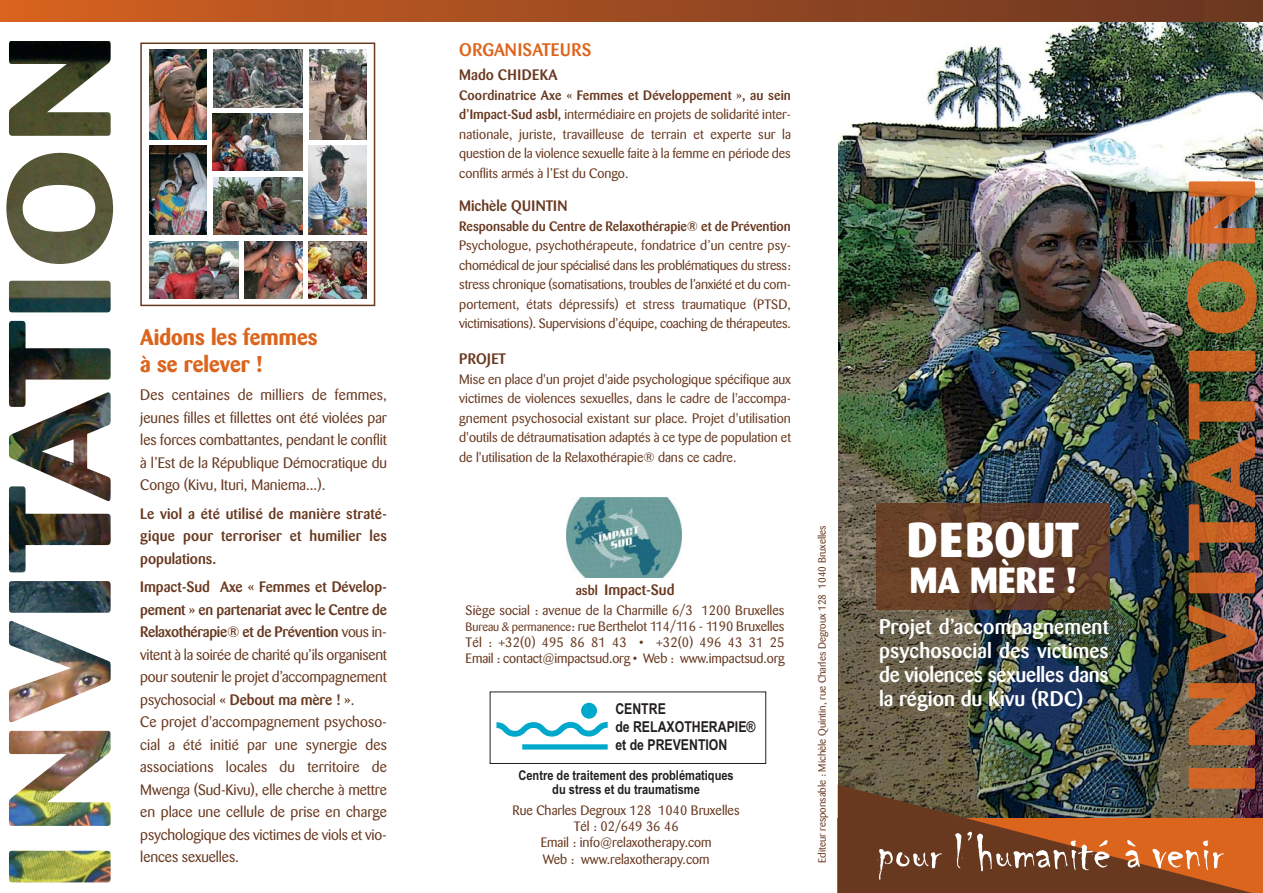
<style>
.page{position:relative;width:1263px;height:893px;background:#fff}
.page>*{position:absolute;margin:0;border:0;box-sizing:border-box;transform-origin:0 0}
.t1{font:52.5px "Chiller Reg";color:#fff}
.t2{font:800 48.45px "Barmeno";letter-spacing:.035em;color:#fff}
.t3{font:800 36px "Barmeno";letter-spacing:.01em;color:#fff}
.t4{font:700 22.5px/27px "Barmeno";color:#dc651e}
.t5{font:500 21px/24px "Barmeno";letter-spacing:-.005em;color:#fff;text-align:justify}
.t6{font:500 18px "Barmeno";letter-spacing:.01em;color:#dc651e}
.t7{font:15px/22.5px "Barmeno";color:#68381f;text-align:justify}
.t8{font:500 15px/22.5px "Barmeno";letter-spacing:.01em;color:#68381f;text-align:justify}
.t9{font:700 15px/18px "Arial Narrow";color:#231f20}
.t10{font:13.5px/19.5px "Barmeno";color:#68381f;text-align:justify}
.t11{font:700 13.5px/13.5px "Arial Narrow";color:#231f20;text-align:center}
.t12{font:500 13.5px "Barmeno";color:#68381f}
.t13{font:10.5px "Barmeno";color:#68381f}
.s1{font-weight:500}
.s2{font-size:13.5px}
.s3{font-size:12px}
</style>
<div class="page">
<div style="left:140px;top:43px;width:235px;height:263px;border:2px solid #68381f"></div>
<img style="left:839px;top:21px;width:424px;height:764px">
<img style="left:245px;top:241px;width:57px;height:58px">
<img style="left:213px;top:114px;width:89px;height:57px">
<img style="left:213px;top:50px;width:89px;height:57px">
<img style="left:213px;top:177px;width:89px;height:58px">
<img style="left:149px;top:241px;width:89px;height:58px">
<img style="left:149px;top:50px;width:57px;height:89px">
<img style="left:149px;top:145px;width:57px;height:90px">
<img style="left:309px;top:241px;width:57px;height:58px">
<img style="left:309px;top:50px;width:57px;height:89px">
<img style="left:309px;top:146px;width:57px;height:89px">
<svg style="left:838px;top:785px;width:425px;height:108px;background:#7d4828"></svg>
<img style="left:876px;top:504px;width:234px;height:106px">
<img style="left:1187px;top:181px;width:70px;height:608px">
<img style="left:6px;top:41px;width:107px;height:841px">
<img style="left:567px;top:497px;width:114px;height:80px">
<svg style="left:496px;top:722px;width:112px;height:15px"></svg>
<div style="left:581px;top:703px;width:16px;height:16px;background:#00a8cc;border-radius:50%"></div>
<svg style="left:522px;top:744px;width:86px;height:5px"></svg>
<div style="left:0;top:0;width:1263px;height:21px;background:linear-gradient(to right,#d56220,#663521)"></div>
<div style="left:490px;top:692px;width:276px;height:72px;border:1px solid #231f20"></div>
<h3 class="t4" style="left:140px;top:325px;width:179px">Aidons les femmes à se relever !</h3>
<p class="t7" style="left:140px;top:385px;width:248px">Des centaines de milliers de femmes, jeunes filles et fillettes ont été violées par les forces combattantes, pendant le conflit à l’Est de la République Démocratique du Congo (Kivu, Ituri, Maniema...).</p>
<p class="t8" style="left:140px;top:503px;width:248px">Le viol a été utilisé de manière straté&shy;gique pour terroriser et humilier les populations.</p>
<p class="t7" style="left:140px;top:577px;width:248px;text-align:left"><span class="s1">Impact-Sud Axe « Femmes et Dévelop&shy;pement » en partenariat avec le Centre de Relaxothérapie® et de Prévention</span> vous in&shy;vitent à la soirée de charité qu’ils organisent pour soutenir le projet d’accompagnement psychosocial <span class="s1">« Debout ma mère ! »</span>.<br>Ce projet d'accompagnement psychoso&shy;cial a été initié par une synergie des associations locales du territoire de Mwenga (Sud-Kivu), elle cherche à mettre en place une cellule de prise en charge psychologique des victimes de viols et vio&shy;lences sexuelles.</p>
<h3 class="t6" style="left:459px;top:43px;width:134px">ORGANISATEURS</h3>
<p class="t8" style="left:459px;top:65px;width:100px">Mado CHIDEKA</p>
<p class="t10" style="left:459px;top:86px;width:333px"><span class="s1">Coordinatrice Axe « Femmes et Développement », au sein d’Impact-Sud asbl,</span> intermédiaire en projets de solidarité inter&shy;nationale, juriste, travailleuse de terrain et experte sur la question de la violence sexuelle faite à la femme en période des conflits armés à l’Est du Congo.</p>
<p class="t8" style="left:459px;top:196px;width:110px">Michèle QUINTIN</p>
<p class="t12" style="left:459px;top:220px;width:333px">Responsable du Centre de Relaxothérapie® et de Prévention</p>
<p class="t10" style="left:459px;top:237px;width:333px">Psychologue, psychothérapeute, fondatrice d’un centre psy&shy;chomédical de jour spécialisé dans les problématiques du stress: stress chronique (somatisations, troubles de l’anxiété et du com&shy;portement, états dépressifs) et stress traumatique (PTSD, victimisations). Supervisions d’équipe, coaching de thérapeutes.</p>
<p class="t8" style="left:459px;top:349px;width:48px">PROJET</p>
<p class="t10" style="left:459px;top:370px;width:333px">Mise en place d'un projet d'aide psychologique spécifique aux victimes de violences sexuelles, dans le cadre de l'accompa&shy;gnement psychosocial existant sur place. Projet d'utilisation d'outils de détraumatisation adaptés à ce type de population et de l'utilisation de la Relaxothérapie® dans ce cadre.</p>
<p class="t8" style="left:576px;top:580px;width:100px"><span class="s2">asbl</span> Impact-Sud</p>
<p class="t10" style="left:466px;top:603px;width:320px;line-height:16.2px">Siège social : avenue de la Charmille 6/3 1200 Bruxelles <span class="s3">Bureau &amp; permanence</span>: rue Berthelot 114/116 - 1190 Bruxelles Tél : +32(0) 495 86 81 43 • +32(0) 496 43 31 25<br>Email : contact@impactsud.org • Web : www.impactsud.org</p>
<p class="t9" style="left:615px;top:700px;width:142px">CENTRE<br>de RELAXOTHERAPIE® et de PREVENTION</p>
<p class="t11" style="left:518px;top:769px;width:217px">Centre de traitement des problématiques du stress et du traumatisme</p>
<p class="t10" style="left:513px;top:803px;width:229px;line-height:16.2px;text-align:center">Rue Charles Degroux 128 1040 Bruxelles<br>Tél : 02/649 36 46<br>Email : info@relaxotherapy.com<br>Web : www.relaxotherapy.com</p>
<p class="t13" style="left:818px;top:863px;width:339px;rotate:-90deg">Editeur responsable : Michèle Quintin, rue Charles Degroux 128 1040 Bruxelles</p>
<h2 class="t2" style="left:907px;top:520px;width:173px">DEBOUT</h2>
<h3 class="t3" style="left:910px;top:565px;width:168px">MA MÈRE !</h3>
<h3 class="t5" style="left:879px;top:616px;width:231px">Projet d’accompagnement psychosocial des victimes de violences sexuelles dans la région du Kivu (RDC)</h3>
<h1 class="t1" style="left:877px;top:820px;width:349px">pour l’humanité à venir</h1>
</div>
